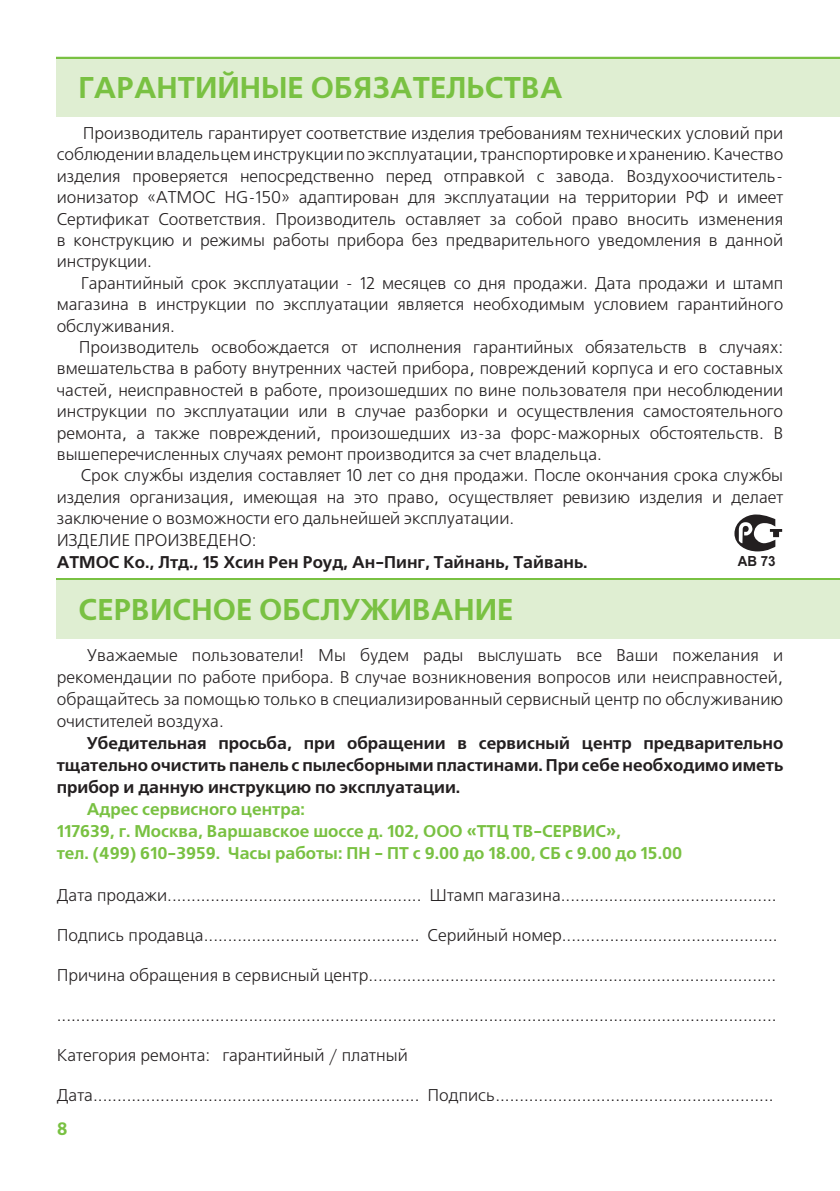
<style>
.page{position:relative;width:840px;height:1191px;background:#fff}
.page>*{position:absolute;margin:0;border:0;box-sizing:border-box;transform-origin:0 0}
.t1{font:700 30px "Free Set C";color:#79c142}
.t2{font:700 18px "Free Set C";color:#79c142}
.t3{font:17px/21.4px "Free Set C";color:#231f20;text-align:justify}
.t4{font:700 17px/22px "Free Set C";color:#231f20;text-align:justify}
.t5{font:700 17px/22px "Free Set C";color:#79c142}
.t6{font:700 14px "Arial";color:#231f20;scale:.96 1}
</style>
<div class="page">
<div style="left:57px;top:578px;width:782px;height:61px;background:#dfeed2"></div>
<hr style="left:57px;top:578px;width:782px;height:2px;background:#79c142">
<div style="left:57px;top:57px;width:782px;height:60px;background:#dfeed2"></div>
<hr style="left:57px;top:57px;width:782px;height:1px;background:#79c142">
<svg style="left:734px;top:514px;width:47px;height:37px"></svg>
<h1 class="t1" style="left:79px;top:71px;width:485px">ГАРАНТИЙНЫЕ ОБЯЗАТЕЛЬСТВА</h1>
<p class="t3" style="left:57px;top:123px;width:727px;text-indent:26px">Производитель гарантирует соответствие изделия требованиям технических условий при соблюдении владельцем инструкции по эксплуатации, транспортировке и хранению. Качество изделия проверяется непосредственно перед отправкой с завода. Воздухоочиститель&shy;ионизатор «АТМОС HG-150» адаптирован для эксплуатации на территории РФ и имеет Сертификат Соответствия. Производитель оставляет за собой право вносить изменения в конструкцию и режимы работы прибора без предварительного уведомления в данной инструкции.</p>
<p class="t3" style="left:57px;top:273px;width:727px;text-indent:24px">Гарантийный срок эксплуатации - 12 месяцев со дня продажи. Дата продажи и штамп магазина в инструкции по эксплуатации является необходимым условием гарантийного обслуживания.</p>
<p class="t3" style="left:57px;top:337px;width:727px;text-indent:22px">Производитель освобождается от исполнения гарантийных обязательств в случаях: вмешательства в работу внутренних частей прибора, повреждений корпуса и его составных частей, неисправностей в работе, произошедших по вине пользователя при несоблюдении инструкции по эксплуатации или в случае разборки и осуществления самостоятельного ремонта, а также повреждений, произошедших из-за форс-мажорных обстоятельств. В вышеперечисленных случаях ремонт производится за счет владельца.</p>
<p class="t3" style="left:57px;top:466px;width:727px;text-align:left;text-indent:24px">Срок службы изделия составляет 10 лет со дня продажи. После окончания срока службы изделия организация, имеющая на это право, осуществляет ревизию изделия и делает заключение о возможности его дальнейшей эксплуатации.<br>ИЗДЕЛИЕ ПРОИЗВЕДЕНО:</p>
<p class="t4" style="left:57px;top:551px;width:532px">АTMOC Ко., Лтд., 15 Хсин Рен Роуд, Ан-Пинг, Тайнань, Тайвань.</p>
<p class="t6" style="left:737px;top:551px;width:41px">АВ 73</p>
<h1 class="t1" style="left:79px;top:593px;width:436px">СЕРВИСНОЕ ОБСЛУЖИВАНИЕ</h1>
<p class="t3" style="left:57px;top:645px;width:727px;line-height:22px;text-indent:30px">Уважаемые пользователи! Мы будем рады выслушать все Ваши пожелания и рекомендации по работе прибора. В случае возникновения вопросов или неисправностей, обращайтесь за помощью только в специализированный сервисный центр по обслуживанию очистителей воздуха.</p>
<p class="t4" style="left:57px;top:733px;width:727px;text-indent:30px">Убедительная просьба, при обращении в сервисный центр предварительно тщательно очистить панель с пылесборными пластинами. При себе необходимо иметь прибор и данную инструкцию по эксплуатации.</p>
<p class="t5" style="left:57px;top:799px;width:626px;text-indent:30px">Адрес сервисного центра:<br>117639, г. Москва, Варшавское шоссе д. 102, ООО «ТТЦ ТВ-СЕРВИС»,<br>тел. (499) 610-3959. Часы работы: ПН - ПТ с 9.00 до 18.00, СБ с 9.00 до 15.00</p>
<p class="t3" style="left:57px;top:885px;width:721px">Дата продажи..................................................... Штамп магазина.............................................</p>
<p class="t3" style="left:57px;top:925px;width:722px">Подпись продавца............................................. Серийный номер.............................................</p>
<p class="t3" style="left:57px;top:965px;width:720px">Причина обращения в сервисный центр.....................................................................................</p>
<p class="t3" style="left:57px;top:1005px;width:721px">......................................................................................................................................................</p>
<p class="t3" style="left:57px;top:1045px;width:352px">Категория ремонта: гарантийный / платный</p>
<p class="t3" style="left:57px;top:1085px;width:718px">Дата.................................................................... Подпись..........................................................</p>
<p class="t2" style="left:57px;top:1118px;width:12px">8</p>
</div>
